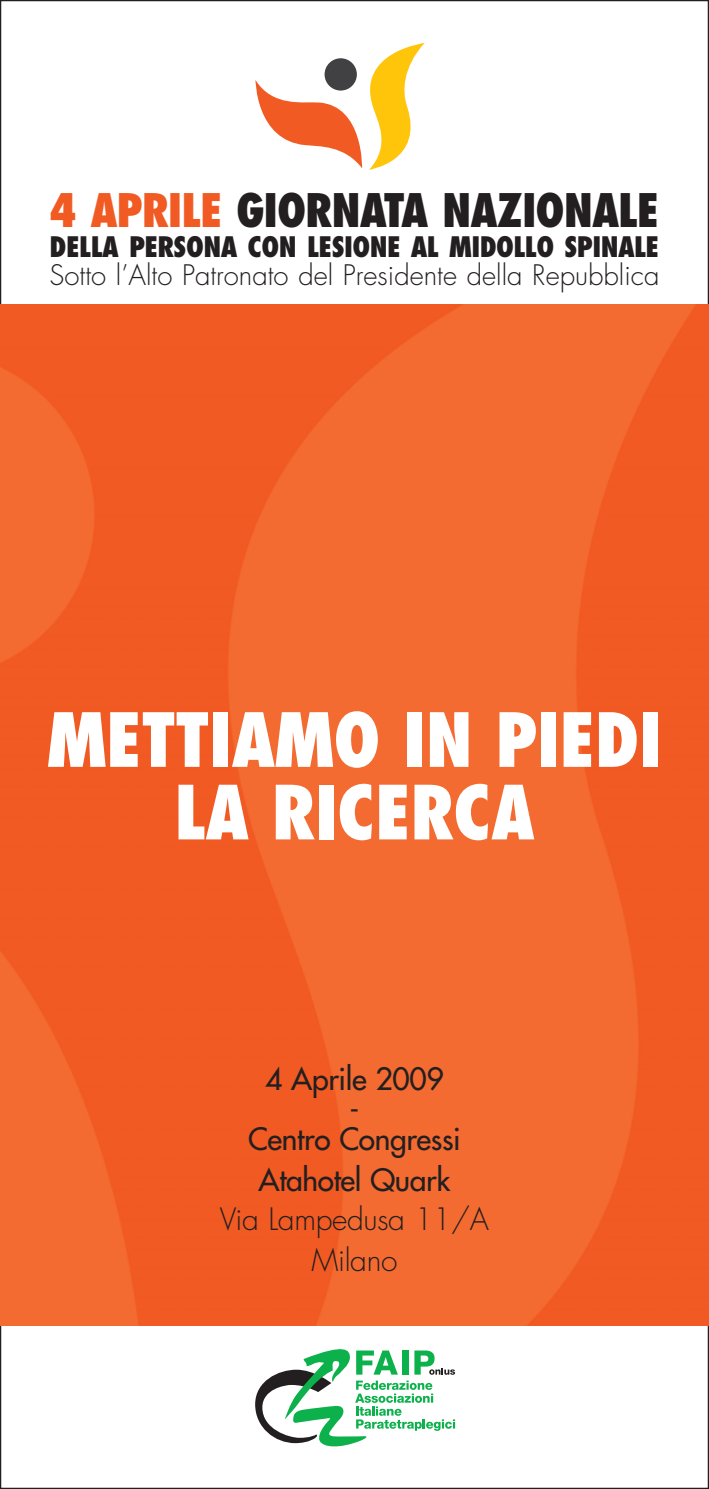
<style>
.page{position:relative;width:709px;height:1489px;background:#fff}
.page>*{position:absolute;margin:0;border:0;box-sizing:border-box;transform-origin:0 0}
.t1{font:800 condensed 72.5px/72.5px "Futura LT";letter-spacing:-.01em;color:#fff;text-align:center}
.t2{font:800 condensed 45px "Futura LT";letter-spacing:-.025em;color:#231f20}
.t3{font:30px/30px "Futura LT";letter-spacing:-.01em;color:#231f20;text-align:center}
.t4{font:300 30px/40.8px "Futura LT";letter-spacing:-.01em;color:#231f20;text-align:center}
.t5{font:300 27.5px "Futura LT";color:#231f20}
.t6{font:800 condensed 27.5px "Futura LT";letter-spacing:-.02em;color:#231f20}
.s1{color:#f15a22}
</style>
<div class="page">
<img style="left:0;top:305px;width:709px;height:1020px">
<svg style="left:255px;top:43px;width:169px;height:127px"></svg>
<div style="left:324px;top:58px;width:33px;height:33px;background:#414042;border-radius:50%"></div>
<svg style="left:255px;top:1349px;width:200px;height:97px"></svg>
<h2 class="t2" style="left:50px;top:190px;width:611px"><span class="s1">4 APRILE</span> GIORNATA NAZIONALE</h2>
<p class="t6" style="left:50px;top:234px;width:611px">DELLA PERSONA CON LESIONE AL MIDOLLO SPINALE</p>
<p class="t5" style="left:50px;top:259px;width:611px">Sotto l’Alto Patronato del Presidente della Repubblica</p>
<h1 class="t1" style="left:47px;top:708px;width:616px">METTIAMO IN PIEDI<br>LA RICERCA</h1>
<p class="t3" style="left:248px;top:1065px;width:214px">4 Aprile 2009<br>-<br>Centro Congressi</p>
<p class="t3" style="left:259px;top:1166px;width:193px">Atahotel Quark</p>
<p class="t4" style="left:220px;top:1199px;width:271px">Via Lampedusa 11/A<br>Milano</p>
</div>
